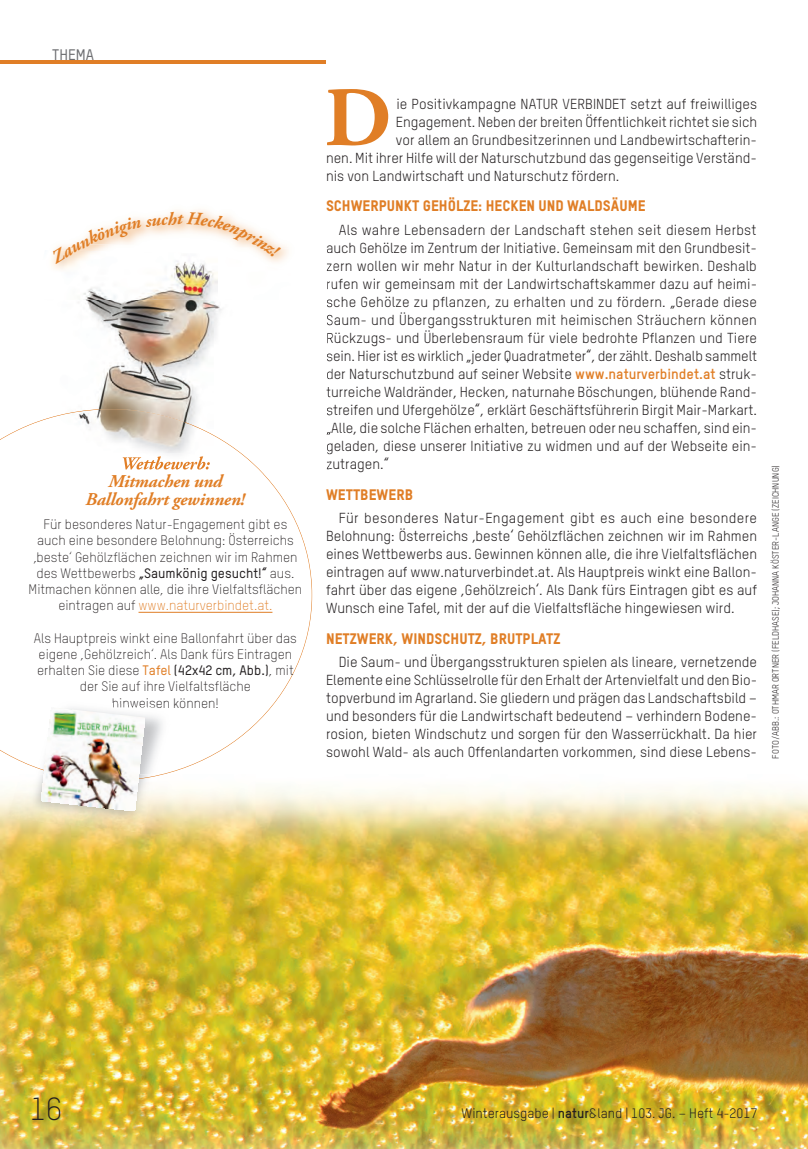
<style>
.page{position:relative;width:808px;height:1149px;background:#fff}
.page>*{position:absolute;margin:0;border:0;box-sizing:border-box;transform-origin:0 0}
.t1{font:700 84.3px "Adobe Garamond Pro";color:#e07e26}
.t2{font:300 31.5px "TSTAR";color:#231f20}
.t3{font:italic 700 18px/18px "Adobe Garamond Pro";letter-spacing:-.01em;color:#e07e26;text-align:center}
.t4{font:15px "TSTARPRO Headline";color:#e07e26}
.t5{font:500 15px "TSTAR";color:#6c6d70}
.t6{font:14.25px/18px "TSTARPRO";color:#231f20;text-align:justify}
.t7{font:300 13.5px/16.2px "TSTARPRO";color:#231f20;text-align:center}
.t8{font:13.5px "TSTAR";color:#231f20}
.t9{font:9px "TSTARPRO";color:#231f20}
.s1{font-weight:500}
.s2{color:#e07e26}
.s3{font-weight:500;color:#e07e26}
.s4{font-weight:700;color:#e07e26}
.s5{font-weight:700}
</style>
<div class="page">
<img style="left:0;top:787px;width:808px;height:361px">
<hr style="left:0;top:60px;width:326px;height:4px;background:#e07e26">
<svg style="left:0;top:428px;width:312px;height:348px"></svg>
<hr style="left:139px;top:611px;width:133px;height:1px;background:#e07e26">
<img style="left:24px;top:695px;width:154px;height:79px">
<img style="left:20px;top:762px;width:4px;height:12px">
<img style="left:8px;top:774px;width:151px;height:58px">
<img style="left:24px;top:762px;width:135px;height:18px">
<img style="left:113px;top:702px;width:42px;height:5px">
<img style="left:42px;top:707px;width:103px;height:103px">
<img style="left:243px;top:270px;width:91px;height:206px">
<img style="left:22px;top:427px;width:221px;height:47px">
<svg style="left:327px;top:249px;width:6px;height:4px"></svg>
<svg style="left:327px;top:263px;width:7px;height:8px"></svg>
<svg style="left:327px;top:280px;width:6px;height:10px"></svg>
<svg style="left:327px;top:298px;width:6px;height:46px"></svg>
<svg style="left:327px;top:352px;width:5px;height:9px"></svg>
<svg style="left:327px;top:370px;width:4px;height:9px"></svg>
<svg style="left:326px;top:387px;width:5px;height:10px"></svg>
<svg style="left:327px;top:406px;width:4px;height:10px"></svg>
<svg style="left:326px;top:431px;width:4px;height:4px"></svg>
<svg style="left:327px;top:442px;width:3px;height:12px"></svg>
<svg style="left:327px;top:460px;width:3px;height:10px"></svg>
<img style="left:243px;top:456px;width:21px;height:18px">
<svg style="left:23px;top:425px;width:6px;height:3px"></svg>
<img style="left:123px;top:456px;width:53px;height:13px">
<img style="left:29px;top:300px;width:284px;height:156px">
<img style="left:29px;top:409px;width:214px;height:46px">
<img style="left:281px;top:245px;width:41px;height:55px">
<img style="left:52px;top:250px;width:262px;height:50px">
<svg style="left:52px;top:211px;width:229px;height:53px"></svg>
<p class="t5" style="left:52px;top:49px;width:43px">THEMA</p>
<p class="t3" style="left:86px;top:474px;width:161px">Mitmachen und<br>Ballonfahrt gewinnen!</p>
<p class="t7" style="left:29px;top:517px;width:275px">Für besonderes Natur-Engagement gibt es auch eine besondere Belohnung: Österreichs ‚beste‘ Gehölzflächen zeichnen wir im Rahmen des Wettbewerbs <span class="s1">„Saumkönig gesucht!“</span> aus.<br>Mitmachen können alle, die ihre Vielfalts flächen eintragen auf <span class="s2">www.naturverbindet.at.</span></p>
<p class="t7" style="left:34px;top:631px;width:265px">Als Hauptpreis winkt eine Ballonfahrt über das eigene ,Gehölzreich‘. Als Dank fürs Eintragen erhalten Sie diese <span class="s3">Tafel</span> <span class="s1">(42x42 cm, Abb.)</span>, mit der Sie auf ihre Vielfaltsfläche<br>hinweisen können!</p>
<h1 class="t1" style="left:325px;top:85px;width:68px">D</h1>
<p class="t6" style="left:396px;top:96px;width:362px">ie Positivkampagne NATUR VERBINDET setzt auf freiwilliges</p>
<p class="t6" style="left:396px;top:114px;width:363px">Engagement. Neben der breiten Öffentlichkeit richtet sie sich</p>
<p class="t6" style="left:396px;top:132px;width:362px">vor allem an Grundbesitzerinnen und Landbewirtschafterin-</p>
<p class="t6" style="left:326px;top:150px;width:432px">nen. Mit ihrer Hilfe will der Naturschutzbund das gegenseitige Verständ-</p>
<p class="t6" style="left:326px;top:168px;width:295px">nis von Landwirtschaft und Naturschutz fördern.</p>
<p class="t4" style="left:326px;top:201px;width:321px">SCHWERPUNKT GEHÖLZE: HECKEN UND WALDSÄUME</p>
<p class="t6" style="left:326px;top:222px;width:433px;text-indent:13px">Als wahre Lebensadern der Landschaft stehen seit diesem Herbst auch Gehölze im Zentrum der Initiative. Gemeinsam mit den Grundbesit&shy;zern wollen wir mehr Natur in der Kulturlandschaft bewirken. Deshalb rufen wir gemeinsam mit der Landwirtschaftskammer dazu auf heimi&shy;sche Gehölze zu pflanzen, zu erhalten und zu fördern. „Gerade diese Saum- und Übergangsstrukturen mit heimischen Sträuchern können Rückzugs- und Überlebensraum für viele bedrohte Pflanzen und Tiere sein. Hier ist es wirklich „jeder Quadratmeter“, der zählt. Deshalb sammelt der Naturschutzbund auf seiner Website <span class="s4">www.naturverbindet.at</span> struk&shy;turreiche Waldränder, Hecken, naturnahe Böschungen, blühende Rand&shy;streifen und Ufergehölze“, erklärt Geschäftsführerin Birgit Mair-Markart. „Alle, die solche Flächen erhalten, betreuen oder neu schaffen, sind ein&shy;geladen, diese unserer Initiative zu widmen und auf der Webseite ein&shy;zutragen.“</p>
<p class="t4" style="left:326px;top:489px;width:89px">WETTBEWERB</p>
<p class="t6" style="left:326px;top:510px;width:432px;text-indent:13px">Für besonderes Natur-Engagement gibt es auch eine besondere Belohnung: Österreichs ‚beste‘ Gehölzflächen zeichnen wir im Rahmen eines Wettbewerbs aus. Gewinnen können alle, die ihre Vielfaltsflächen eintragen auf www.naturverbindet.at. Als Hauptpreis winkt eine Ballon&shy;fahrt über das eigene ,Gehölzreich‘. Als Dank fürs Eintragen gibt es auf Wunsch eine Tafel, mit der auf die Vielfaltsfläche hingewiesen wird.</p>
<p class="t4" style="left:326px;top:633px;width:236px">NETZWERK, WINDSCHUTZ, BRUTPLATZ</p>
<p class="t6" style="left:326px;top:654px;width:433px;text-indent:13px">Die Saum- und Übergangsstrukturen spielen als lineare, vernetzende Elemente eine Schlüsselrolle für den Erhalt der Artenvielfalt und den Bio&shy;topverbund im Agrarland. Sie gliedern und prägen das Landschaftsbild – und besonders für die Landwirtschaft bedeutend – verhindern Bodene&shy;rosion, bieten Windschutz und sorgen für den Wasserrückhalt. Da hier sowohl Wald- als auch Offenlandarten vorkommen, sind diese Lebens-</p>
<p class="t9" style="left:772px;top:758px;width:295px;rotate:-90deg">FOTO/ABB.: OTHMAR ORTNER (FELDHASE); JOHANNA KÖSTER-LANGE (ZEICHNUNG)</p>
<h2 class="t2" style="left:30px;top:1096px;width:34px">16</h2>
<p class="t8" style="left:462px;top:1108px;width:297px">Winterausgabe | <span class="s5">natur</span>&amp;land | 103. JG. – Heft 4-2017</p>
</div>
